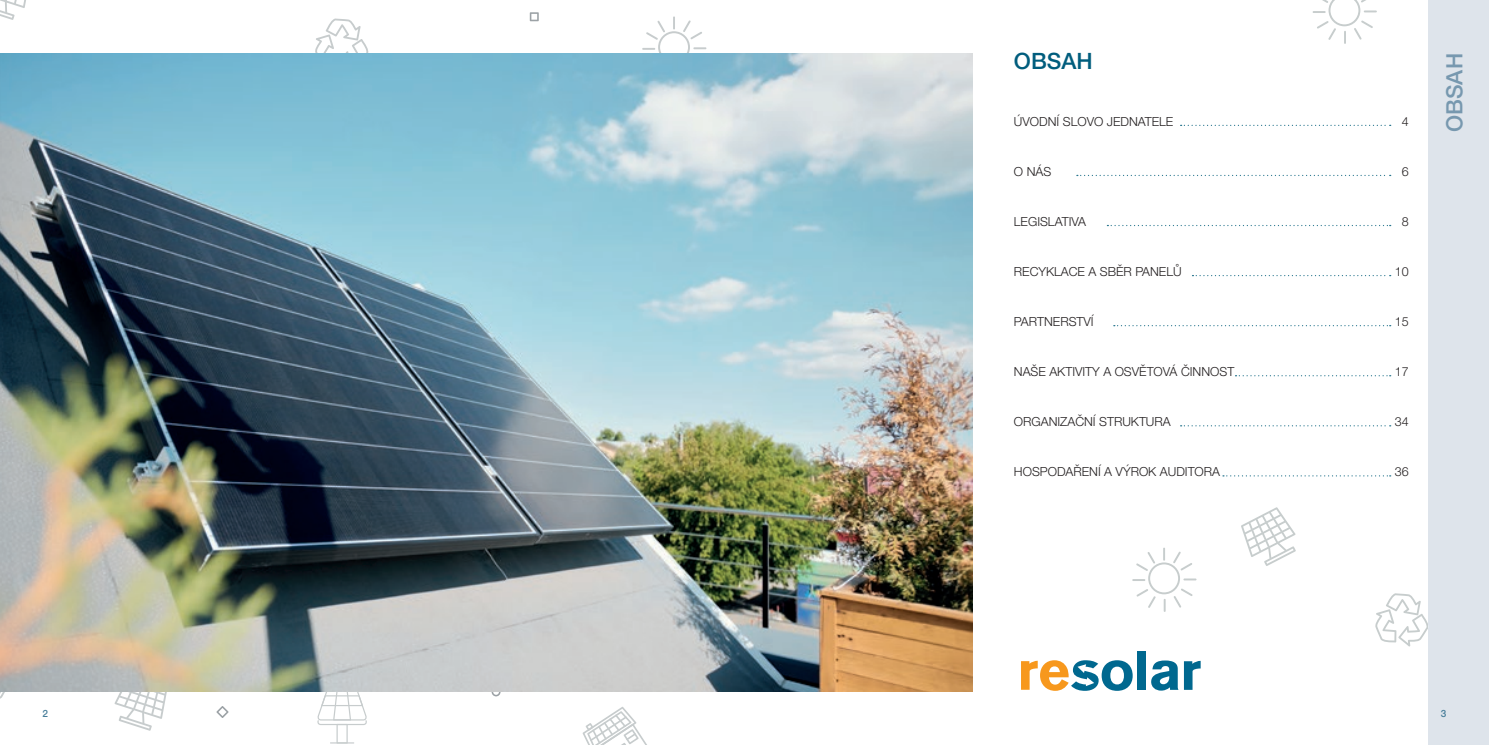
<style>
.page{position:relative;width:1489px;height:745px;background:#fff}
.page>*{position:absolute;margin:0;border:0;box-sizing:border-box;transform-origin:0 0}
.t1{font:500 22.5px "Helvetica Neue LT Pro";color:#7798af}
.t2{font:500 22.5px "Helvetica Neue LT Pro";color:#005d7d}
.t3{font:300 12.5px "Helvetica Neue LT Pro";color:#231f20}
.t4{font:500 10px "Helvetica Neue LT Pro";color:#467d99}
</style>
<div class="page">
<div style="left:1428px;top:0;width:60px;height:744px;background:#dee4eb"></div>
<svg style="left:1241px;top:507px;width:54px;height:58px"></svg>
<svg style="left:1375px;top:593px;width:53px;height:53px"></svg>
<svg style="left:1132px;top:547px;width:64px;height:64px"></svg>
<svg style="left:1312px;top:0;width:64px;height:44px"></svg>
<svg style="left:216px;top:706px;width:12px;height:11px"></svg>
<svg style="left:491px;top:691px;width:9px;height:5px"></svg>
<svg style="left:115px;top:691px;width:53px;height:39px"></svg>
<svg style="left:0;top:691px;width:10px;height:8px"></svg>
<svg style="left:582px;top:707px;width:65px;height:37px"></svg>
<svg style="left:317px;top:691px;width:50px;height:50px"></svg>
<hr style="left:330px;top:741px;width:24px;height:2px;background:#c7cccd">
<svg style="left:530px;top:12px;width:8px;height:9px"></svg>
<svg style="left:315px;top:18px;width:53px;height:35px"></svg>
<svg style="left:0;top:0;width:26px;height:20px"></svg>
<svg style="left:642px;top:16px;width:64px;height:37px"></svg>
<img style="left:0;top:53px;width:972px;height:638px">
<svg style="left:1180px;top:125px;width:210px;height:1px"></svg>
<svg style="left:1076px;top:175px;width:314px;height:1px"></svg>
<svg style="left:1107px;top:225px;width:283px;height:1px"></svg>
<svg style="left:1192px;top:275px;width:198px;height:1px"></svg>
<svg style="left:1113px;top:325px;width:277px;height:1px"></svg>
<svg style="left:1235px;top:375px;width:155px;height:1px"></svg>
<svg style="left:1180px;top:425px;width:210px;height:1px"></svg>
<svg style="left:1222px;top:475px;width:168px;height:1px"></svg>
<svg style="left:1021px;top:660px;width:111px;height:30px"></svg>
<div style="left:1137px;top:650px;width:9px;height:39px;background:#00688f"></div>
<svg style="left:1151px;top:660px;width:49px;height:30px"></svg>
<h1 class="t2" style="left:1013px;top:48px;width:80px">OBSAH</h1>
<p class="t3" style="left:1013px;top:114px;width:161px">ÚVODNÍ SLOVO JEDNATELE</p>
<p class="t3" style="left:1401px;top:114px;width:8px">4</p>
<p class="t3" style="left:1013px;top:164px;width:39px">O NÁS</p>
<p class="t3" style="left:1401px;top:164px;width:8px">6</p>
<p class="t3" style="left:1013px;top:214px;width:74px">LEGISLATIVA</p>
<p class="t3" style="left:1401px;top:214px;width:8px">8</p>
<p class="t3" style="left:1013px;top:264px;width:169px">RECYKLACE A SBĚR PANELŮ</p>
<p class="t3" style="left:1394px;top:264px;width:15px">10</p>
<p class="t3" style="left:1013px;top:314px;width:81px">PARTNERSTVÍ</p>
<p class="t3" style="left:1394px;top:314px;width:15px">15</p>
<p class="t3" style="left:1013px;top:364px;width:222px">NAŠE AKTIVITY A OSVĚTOVÁ ČINNOST</p>
<p class="t3" style="left:1394px;top:364px;width:15px">17</p>
<p class="t3" style="left:1013px;top:414px;width:158px">ORGANIZAČNÍ STRUKTURA</p>
<p class="t3" style="left:1394px;top:414px;width:15px">34</p>
<p class="t3" style="left:1013px;top:464px;width:208px">HOSPODAŘENÍ A VÝROK AUDITORA</p>
<p class="t3" style="left:1394px;top:464px;width:15px">36</p>
<h1 class="t1" style="left:1440px;top:132px;width:80px;rotate:-90deg">OBSAH</h1>
<p class="t4" style="left:43px;top:706px;width:7px">2</p>
<p class="t4" style="left:1440px;top:706px;width:7px">3</p>
</div>
